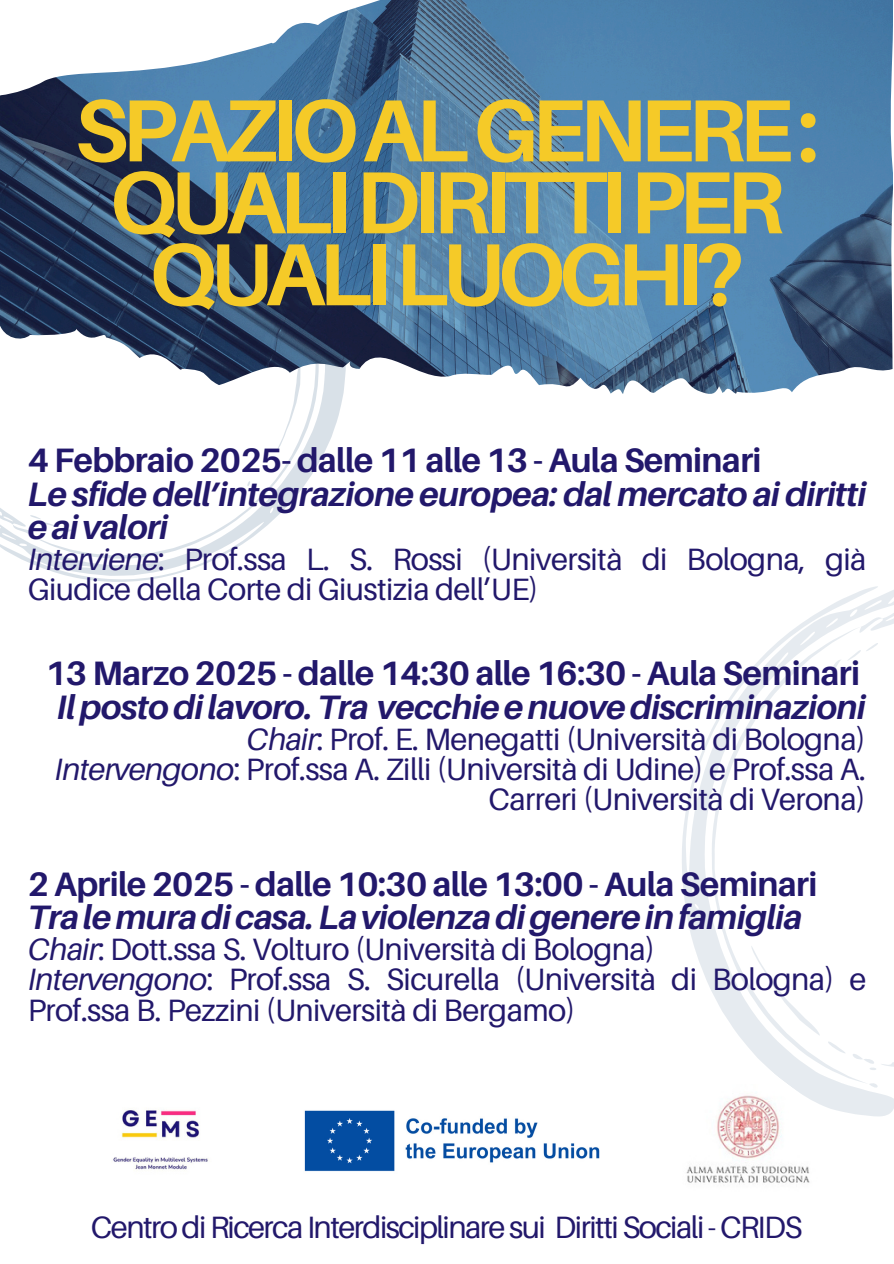
<style>
.page{position:relative;width:894px;height:1264px;background:#fff}
.page>*{position:absolute;margin:0;border:0;box-sizing:border-box;transform-origin:0 0}
.t1{font:700 88.2px/72px "Aileron";letter-spacing:-.075em;color:#f5ca28;text-align:center}
.t2{font:italic 700 33.9px/33.8px "Aileron";letter-spacing:-.02em;color:#22186b}
.t3{font:700 33.9px "Aileron";letter-spacing:-.02em;color:#22186b}
.t4{font:30.9px/30.3px "Aileron";letter-spacing:-.02em;color:#22186b}
.t5{font:30.9px "Aileron";letter-spacing:-.05em;color:#22186b}
.s1{font-style:italic}
</style>
<div class="page">
<img style="left:113px;top:1110px;width:95px;height:60px">
<img style="left:304px;top:1110px;width:258px;height:62px">
<svg style="left:0;top:394px;width:343px;height:188px"></svg>
<svg style="left:0;top:488px;width:28px;height:45px"></svg>
<svg style="left:28px;top:394px;width:291px;height:165px"></svg>
<svg style="left:246px;top:481px;width:5px;height:5px"></svg>
<svg style="left:277px;top:394px;width:23px;height:56px"></svg>
<img style="left:0;top:0;width:892px;height:394px">
<svg style="left:562px;top:1096px;width:331px;height:87px"></svg>
<svg style="left:830px;top:586px;width:63px;height:20px"></svg>
<svg style="left:682px;top:606px;width:211px;height:490px"></svg>
<svg style="left:734px;top:886px;width:9px;height:8px"></svg>
<svg style="left:733px;top:945px;width:160px;height:145px"></svg>
<p class="t1" style="left:75px;top:93px;width:745px">SPAZIOALGENERE:<br>QUALIDIRITTIPER<br>QUALILUOGHI?</p>
<h1 class="t3" style="left:28px;top:439px;width:735px">4 Febbraio 2025- dalle 11 alle 13 - Aula Seminari</h1>
<p class="t2" style="left:28px;top:476px;width:840px">Le sfide dell’integrazione europea: dal mercato ai diritti eaivalori</p>
<p class="t4" style="left:28px;top:543px;width:840px"><span class="s1">Interviene</span>: Prof.ssa L. S. Rossi (Università di Bologna, già<br>Giudice della Corte di Giustizia dell’UE)</p>
<p class="t3" style="left:45px;top:652px;width:815px">13 Marzo 2025 - dalle 14:30 alle 16:30 - Aula Seminari</p>
<p class="t2" style="left:57px;top:689px;width:810px">Ilpostodilavoro.Tra vecchieenuovediscriminazioni</p>
<p class="t4" style="left:246px;top:723px;width:620px"><span class="s1">Chair</span>: Prof. E. Menegatti (Università di Bologna)</p>
<p class="t4" style="left:55px;top:753px;width:812px;text-align:right"><span class="s1">Intervengono</span>: Prof.ssa A. Zilli (Università di Udine) e Prof.ssa A.<br>Carreri (Università di Verona)</p>
<p class="t3" style="left:28px;top:862px;width:791px">2 Aprile 2025 - dalle 10:30 alle 13:00 - Aula Seminari</p>
<p class="t2" style="left:28px;top:899px;width:775px">Tralemuradicasa.Laviolenzadigenereinfamiglia</p>
<p class="t4" style="left:28px;top:933px;width:628px"><span class="s1">Chair</span>: Dott.ssa S. Volturo (Università di Bologna)</p>
<p class="t4" style="left:28px;top:963px;width:840px"><span class="s1">Intervengono</span>: Prof.ssa S. Sicurella (Università di Bologna) e<br>Prof.ssa B. Pezzini (Università di Bergamo)</p>
<p class="t5" style="left:91px;top:1207px;width:713px">Centro di Ricerca Interdisciplinare sui Diritti Sociali - CRIDS</p>
</div>
